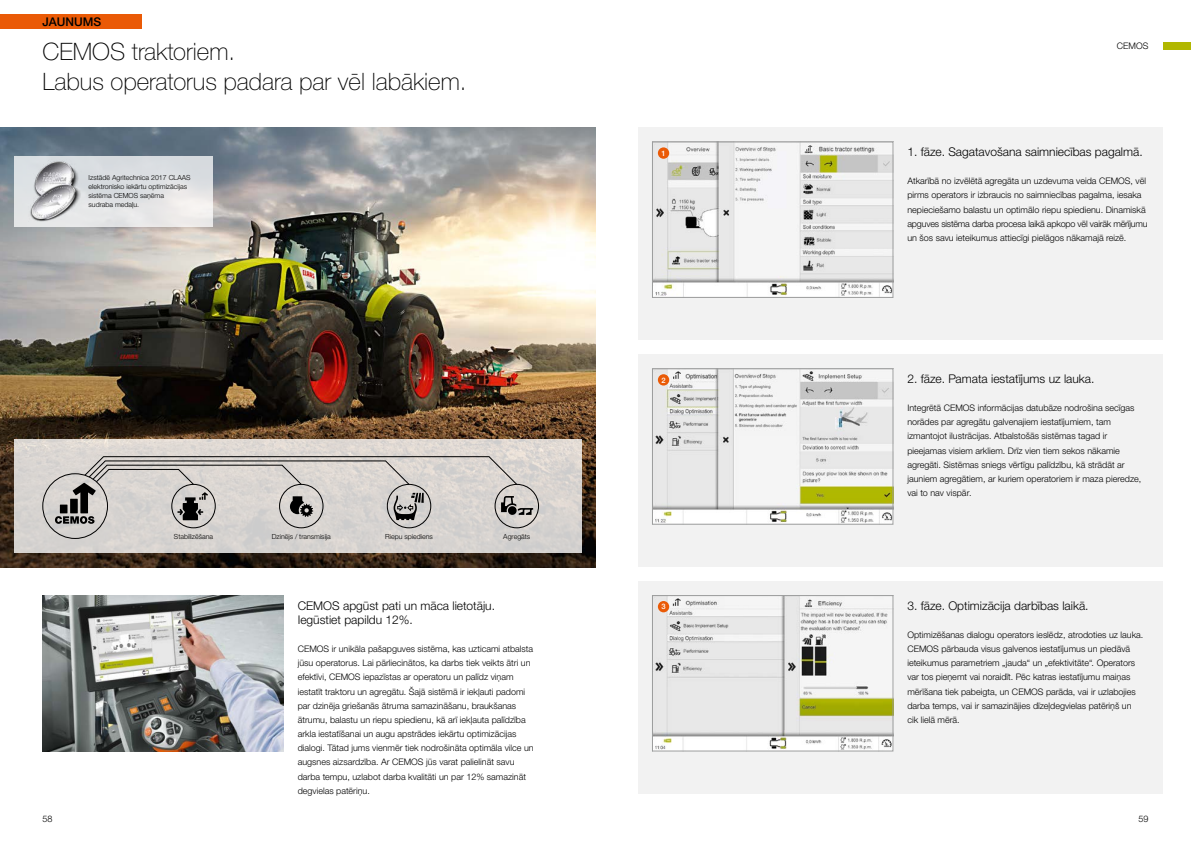
<style>
.page{position:relative;width:1191px;height:842px;background:#fff}
.page>*{position:absolute;margin:0;border:0;box-sizing:border-box;transform-origin:0 0}
.t1{font:100 24px/30px "CLAAS Helvetica Neue";color:#000}
.t2{font:300 12px/14.2px "CLAAS Helvetica Neue";color:#000}
.t3{font:500 12px "CLAAS Helvetica Neue";color:#000}
.t4{font:300 9px/14.2px "CLAAS Helvetica Neue";color:#000}
.t5{font:500 7.5px "CLAAS Helvetica Neue";color:#fff}
.t6{font:300 7px/9px "CLAAS Helvetica Neue";color:#000}
</style>
<div class="page">
<div style="left:1162px;top:43px;width:29px;height:7px;background:#b1b700"></div>
<div style="left:638px;top:581px;width:524px;height:213px;background:#f2f2f2"></div>
<div style="left:638px;top:128px;width:524px;height:212px;background:#f2f2f2"></div>
<img style="left:0;top:128px;width:595px;height:439px">
<svg style="left:14px;top:439px;width:567px;height:114px;background:#d7d3cf"></svg>
<div style="left:0;top:14px;width:142px;height:14px;background:#ea5a06"></div>
<div style="left:638px;top:354px;width:524px;height:213px;background:#f2f2f2"></div>
<img style="left:43px;top:595px;width:240px;height:156px">
<img style="left:654px;top:144px;width:237px;height:152px">
<div style="left:652px;top:142px;width:241px;height:156px;border:1px solid #9c9d9d"></div>
<img style="left:654px;top:371px;width:237px;height:151px">
<div style="left:652px;top:369px;width:241px;height:155px;border:1px solid #9c9d9d"></div>
<img style="left:654px;top:597px;width:237px;height:152px">
<div style="left:652px;top:595px;width:241px;height:156px;border:1px solid #9c9d9d"></div>
<div style="left:658px;top:601px;width:11px;height:11px;background:#ea5a06;border-radius:50%"></div>
<div style="left:658px;top:147px;width:11px;height:12px;background:#ea5a06;border-radius:50%"></div>
<div style="left:658px;top:374px;width:11px;height:12px;background:#ea5a06;border-radius:50%"></div>
<svg style="left:14px;top:156px;width:199px;height:71px;background:#e0e2e4"></svg>
<div style="left:495px;top:484px;width:44px;height:44px;border:1px solid #000;border-radius:50%"></div>
<div style="left:279px;top:484px;width:44px;height:44px;border:1px solid #000;border-radius:50%"></div>
<div style="left:387px;top:484px;width:44px;height:44px;border:1px solid #000;border-radius:50%"></div>
<div style="left:171px;top:484px;width:44px;height:44px;border:1px solid #000;border-radius:50%"></div>
<svg style="left:55px;top:456px;width:478px;height:68px;background:#c2bebb"></svg>
<img style="left:23px;top:156px;width:63px;height:71px">
<h2 class="t3" style="left:43px;top:14px;width:60px">JAUNUMS</h2>
<h1 class="t1" style="left:43px;top:37px;width:425px">CEMOS traktoriem.<br>Labus operatorus padara par vēl labākiem.</h1>
<p class="t6" style="left:89px;top:173px;width:103px">Izstādē Agritechnica 2017 CLAAS elektronisko iekārtu optimizācijas sistēma CEMOS saņēma<br>sudraba medaļu.</p>
<p class="t6" style="left:174px;top:532px;width:41px">Stabilizēšana</p>
<p class="t6" style="left:272px;top:532px;width:61px">Dzinējs / transmisija</p>
<p class="t6" style="left:385px;top:532px;width:49px">Riepu spiediens</p>
<p class="t6" style="left:503px;top:532px;width:29px">Agregāts</p>
<h2 class="t2" style="left:298px;top:598px;width:199px">CEMOS apgūst pati un māca lietotāju.<br>Iegūstiet papildu 12%.</h2>
<p class="t4" style="left:298px;top:642px;width:237px">CEMOS ir unikāla pašapguves sistēma, kas uzticami atbalsta jūsu operatorus. Lai pārliecinātos, ka darbs tiek veikts ātri un efektīvi, CEMOS iepazīstas ar operatoru un palīdz viņam iestatīt traktoru un agregātu. Šajā sistēmā ir iekļauti padomi par dzinēja griešanās ātruma samazināšanu, braukšanas ātrumu, balastu un riepu spiedienu, kā arī iekļauta palīdzība arkla iestatīšanai un augu apstrādes iekārtu optimizācijas dialogi. Tātad jums vienmēr tiek nodrošināta optimāla vilce un augsnes aizsardzība. Ar CEMOS jūs varat palielināt savu darba tempu, uzlabot darba kvalitāti un par 12% samazināt degvielas patēriņu.</p>
<p class="t5" style="left:661px;top:148px;width:6px">1</p>
<p class="t5" style="left:661px;top:375px;width:6px">2</p>
<p class="t5" style="left:661px;top:602px;width:6px">3</p>
<p class="t4" style="left:1117px;top:39px;width:33px">CEMOS</p>
<h2 class="t2" style="left:907px;top:145px;width:237px">1. fāze. Sagatavošana saimniecības pagalmā.</h2>
<p class="t4" style="left:907px;top:174px;width:242px">Atkarībā no izvēlētā agregāta un uzdevuma veida CEMOS, vēl pirms operators ir izbraucis no saimniecības pagalma, iesaka nepieciešamo balastu un optimālo riepu spiedienu. Dinamiskā apguves sistēma darba procesa laikā apkopo vēl vairāk mērījumu un šos savu ieteikumus attiecīgi pielāgos nākamajā reizē.</p>
<h2 class="t2" style="left:907px;top:372px;width:189px">2. fāze. Pamata iestatījums uz lauka.</h2>
<p class="t4" style="left:907px;top:401px;width:235px">Integrētā CEMOS informācijas datubāze nodrošina secīgas norādes par agregātu galvenajiem iestatījumiem, tam izmantojot ilustrācijas. Atbalstošās sistēmas tagad ir pieejamas visiem arkliem. Drīz vien tiem sekos nākamie agregāti. Sistēmas sniegs vērtīgu palīdzību, kā strādāt ar jauniem agregātiem, ar kuriem operatoriem ir maza pieredze, vai to nav vispār.</p>
<h2 class="t2" style="left:907px;top:598px;width:183px">3. fāze. Optimizācija darbības laikā.</h2>
<p class="t4" style="left:907px;top:628px;width:237px">Optimizēšanas dialogu operators ieslēdz, atrodoties uz lauka.<br>CEMOS pārbauda visus galvenos iestatījumus un piedāvā ieteikumus parametriem „jauda“ un „efektivitāte“. Operators var tos pieņemt vai noraidīt. Pēc katras iestatījumu maiņas mērīšana tiek pabeigta, un CEMOS parāda, vai ir uzlabojies darba temps, vai ir samazinājies dīzeļdegvielas patēriņš un cik lielā mērā.</p>
<p class="t4" style="left:43px;top:812px;width:12px">58</p>
<p class="t4" style="left:1138px;top:812px;width:11px">59</p>
</div>
